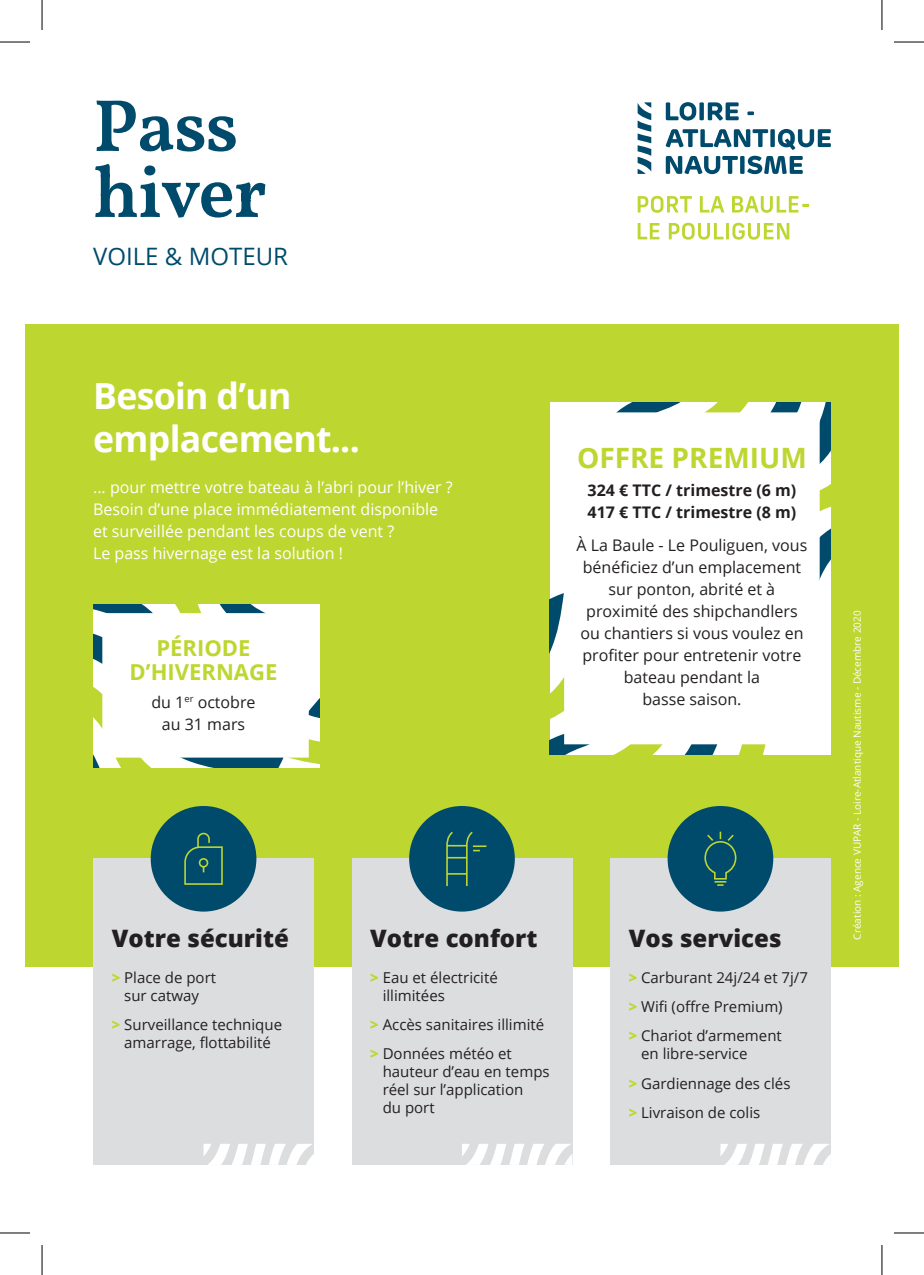
<style>
.page{position:relative;width:924px;height:1275px;background:#fff}
.page>*{position:absolute;margin:0;border:0;box-sizing:border-box;transform-origin:0 0}
.t1{font:600 74px/66px "Vollkorn";letter-spacing:-.02em;color:#004b6c}
.t2{font:700 36px/43.2px "Open Sans";letter-spacing:-.02em;color:#fff}
.t3{font:700 28px "Open Sans";color:#bed630}
.t4{font:800 24px "Open Sans";color:#231f20}
.t5{font:24px "Open Sans";color:#004b6c}
.t6{font:700 22px/24px "Open Sans";color:#bed630;text-align:center}
.t7{font:16px/22px "Open Sans";color:#231f20;text-align:center}
.t8{font:16px/22px "Open Sans";color:#fff}
.t9{font:700 16px/22px "Open Sans";color:#231f20}
.t10{font:15px/18px "Open Sans";color:#231f20}
.t11{font:10px "Open Sans";color:#fff}
.s1{font-weight:800;color:#bed630}
</style>
<div class="page">
<div style="left:25px;top:324px;width:873px;height:642px;background:#bed630"></div>
<svg style="left:665px;top:102px;width:31px;height:18px"></svg>
<svg style="left:699px;top:102px;width:4px;height:18px"></svg>
<svg style="left:707px;top:102px;width:31px;height:18px"></svg>
<svg style="left:747px;top:111px;width:6px;height:4px"></svg>
<svg style="left:665px;top:129px;width:102px;height:18px"></svg>
<svg style="left:770px;top:129px;width:4px;height:18px"></svg>
<svg style="left:777px;top:129px;width:53px;height:21px"></svg>
<svg style="left:665px;top:156px;width:72px;height:18px"></svg>
<svg style="left:739px;top:156px;width:5px;height:18px"></svg>
<svg style="left:747px;top:156px;width:55px;height:18px"></svg>
<svg style="left:637px;top:102px;width:14px;height:72px"></svg>
<svg style="left:637px;top:196px;width:54px;height:17px"></svg>
<svg style="left:699px;top:196px;width:25px;height:16px"></svg>
<svg style="left:637px;top:223px;width:22px;height:16px"></svg>
<svg style="left:668px;top:223px;width:55px;height:17px"></svg>
<hr style="left:725px;top:223px;width:3px;height:16px;background:#bed630">
<svg style="left:732px;top:223px;width:57px;height:17px"></svg>
<svg style="left:732px;top:196px;width:76px;height:17px"></svg>
<svg style="left:549px;top:402px;width:281px;height:352px;background:#c5d6c8"></svg>
<div style="left:564px;top:412px;width:255px;height:332px;background:#fff"></div>
<svg style="left:93px;top:604px;width:226px;height:163px;background:#eff3f1"></svg>
<div style="left:93px;top:859px;width:221px;height:306px;background:#dcdddf"></div>
<div style="left:351px;top:859px;width:221px;height:306px;background:#dcdddf"></div>
<div style="left:609px;top:859px;width:221px;height:306px;background:#dcdddf"></div>
<svg style="left:203px;top:1144px;width:111px;height:21px"></svg>
<svg style="left:462px;top:1144px;width:110px;height:21px"></svg>
<svg style="left:720px;top:1144px;width:110px;height:21px"></svg>
<div style="left:151px;top:806px;width:105px;height:105px;background:#004b6c;border-radius:50%"></div>
<svg style="left:184px;top:833px;width:39px;height:52px"></svg>
<div style="left:409px;top:806px;width:105px;height:105px;background:#004b6c;border-radius:50%"></div>
<svg style="left:446px;top:831px;width:41px;height:56px"></svg>
<div style="left:667px;top:806px;width:105px;height:105px;background:#004b6c;border-radius:50%"></div>
<svg style="left:704px;top:831px;width:33px;height:55px"></svg>
<hr style="left:0;top:42px;width:30px;height:1px;background:#000">
<hr style="left:893px;top:42px;width:30px;height:1px;background:#000">
<hr style="left:0;top:1232px;width:30px;height:1px;background:#000">
<hr style="left:893px;top:1232px;width:30px;height:1px;background:#000">
<hr style="left:42px;top:0;width:1px;height:30px;background:#000">
<hr style="left:42px;top:1245px;width:1px;height:30px;background:#000">
<hr style="left:881px;top:0;width:1px;height:30px;background:#000">
<hr style="left:881px;top:1245px;width:1px;height:30px;background:#000">
<h1 class="t1" style="left:93px;top:88px;width:175px">Pass hiver</h1>
<h3 class="t5" style="left:93px;top:239px;width:196px">VOILE &amp; MOTEUR</h3>
<h2 class="t2" style="left:93px;top:374px;width:268px">Besoin d’un emplacement...</h2>
<p class="t8" style="left:93px;top:476px;width:361px">... pour mettre votre bateau à l’abri pour l’hiver ?<br>Besoin d’une place immédiatement disponible et surveillée pendant les coups de vent ?<br>Le pass hivernage est la solution !</p>
<h3 class="t6" style="left:130px;top:635px;width:149px">PÉRIODE<br>D’HIVERNAGE</h3>
<p class="t7" style="left:151px;top:690px;width:106px">du 1<sup>er</sup> octobre au 31 mars</p>
<h3 class="t3" style="left:576px;top:438px;width:231px">OFFRE PREMIUM</h3>
<p class="t9" style="left:587px;top:479px;width:210px">324 € TTC / trimestre (6 m)<br>417 € TTC / trimestre (8 m)</p>
<p class="t7" style="left:576px;top:534px;width:232px">À La Baule - Le Pouliguen, vous bénéficiez d’un emplacement sur ponton, abrité et à proximité des shipchandlers ou chantiers si vous voulez en profiter pour entretenir votre bateau pendant la<br>basse saison.</p>
<h3 class="t4" style="left:112px;top:919px;width:178px">Votre sécurité</h3>
<p class="t10" style="left:112px;top:968px;width:106px;text-align:center"><span class="s1">&gt;</span> Place de port sur catway</p>
<p class="t10" style="left:112px;top:1015px;width:172px;text-align:center"><span class="s1">&gt;</span> Surveillance technique amarrage, flottabilité</p>
<h3 class="t4" style="left:370px;top:919px;width:169px">Votre confort</h3>
<p class="t10" style="left:382px;top:968px;width:117px;text-indent:-12px"><span class="s1">&gt;</span> Eau et électricité illimitées</p>
<p class="t10" style="left:370px;top:1009px;width:175px;line-height:29.4px"><span class="s1">&gt;</span> Accès sanitaires illimité <span class="s1">&gt;</span> Données météo et</p>
<p class="t10" style="left:382px;top:1062px;width:168px">hauteur d’eau en temps réel sur l’application<br>du port</p>
<h3 class="t4" style="left:628px;top:919px;width:154px">Vos services</h3>
<p class="t10" style="left:628px;top:962px;width:181px;line-height:29.4px"><span class="s1">&gt;</span> Carburant 24j/24 et 7j/7 <span class="s1">&gt;</span> Wifi (offre Premium)<br><span class="s1">&gt;</span> Chariot d’armement</p>
<p class="t10" style="left:628px;top:1039px;width:163px;line-height:29.4px;text-indent:12px">en libre-service<br><span class="s1">&gt;</span> Gardiennage des clés <span class="s1">&gt;</span> Livraison de colis</p>
<p class="t11" style="left:849px;top:939px;width:330px;rotate:-90deg">Création : Agence VUPAR - Loire-Atlantique Nautisme - Décembre 2020</p>
</div>
